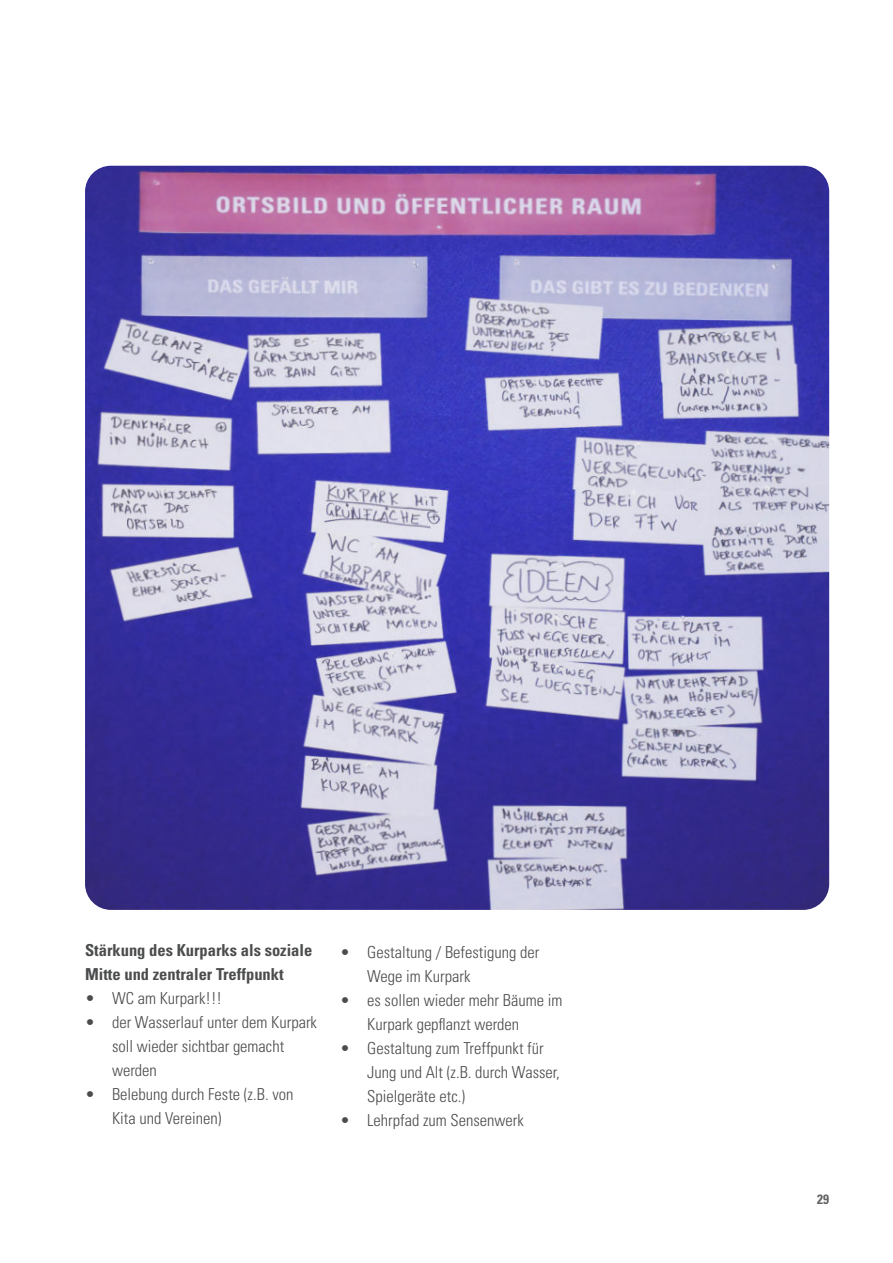
<style>
.page{position:relative;width:893px;height:1263px;background:#fff}
.page>*{position:absolute;margin:0;border:0;box-sizing:border-box;transform-origin:0 0}
.t1{font:300 condensed 16.5px/24px "Univers LT Std";color:#4b4c4d}
.t2{font:700 condensed 16.5px/24px "Univers LT Std";color:#4b4c4d}
.t3{font:700 condensed 13.5px "Univers LT Std";color:#636366}
</style>
<div class="page">
<img style="left:85px;top:166px;width:744px;height:744px">
<p class="t2" style="left:85px;top:938px;width:229px">Stärkung des Kurparks als soziale<br>Mitte und zentraler Treffpunkt</p>
<p class="t1" style="left:85px;top:986px;width:138px">• WC am Kurpark!!!</p>
<p class="t1" style="left:112px;top:1010px;width:206px;text-indent:-27px">• der Wasserlauf unter dem Kurpark soll wieder sichtbar gemacht werden</p>
<p class="t1" style="left:112px;top:1082px;width:183px;text-indent:-27px">• Belebung durch Feste (z.B. von<br>Kita und Vereinen)</p>
<p class="t1" style="left:367px;top:940px;width:174px;text-indent:-27px">• Gestaltung / Befestigung der<br>Wege im Kurpark</p>
<p class="t1" style="left:367px;top:988px;width:197px;text-indent:-27px">• es sollen wieder mehr Bäume im<br>Kurpark gepflanzt werden</p>
<p class="t1" style="left:367px;top:1036px;width:194px;text-indent:-27px">• Gestaltung zum Treffpunkt für<br>Jung und Alt (z.B. durch Wasser,<br>Spielgeräte etc.)</p>
<p class="t1" style="left:340px;top:1108px;width:185px">• Lehrpfad zum Sensenwerk</p>
<p class="t3" style="left:817px;top:1192px;width:13px">29</p>
</div>
